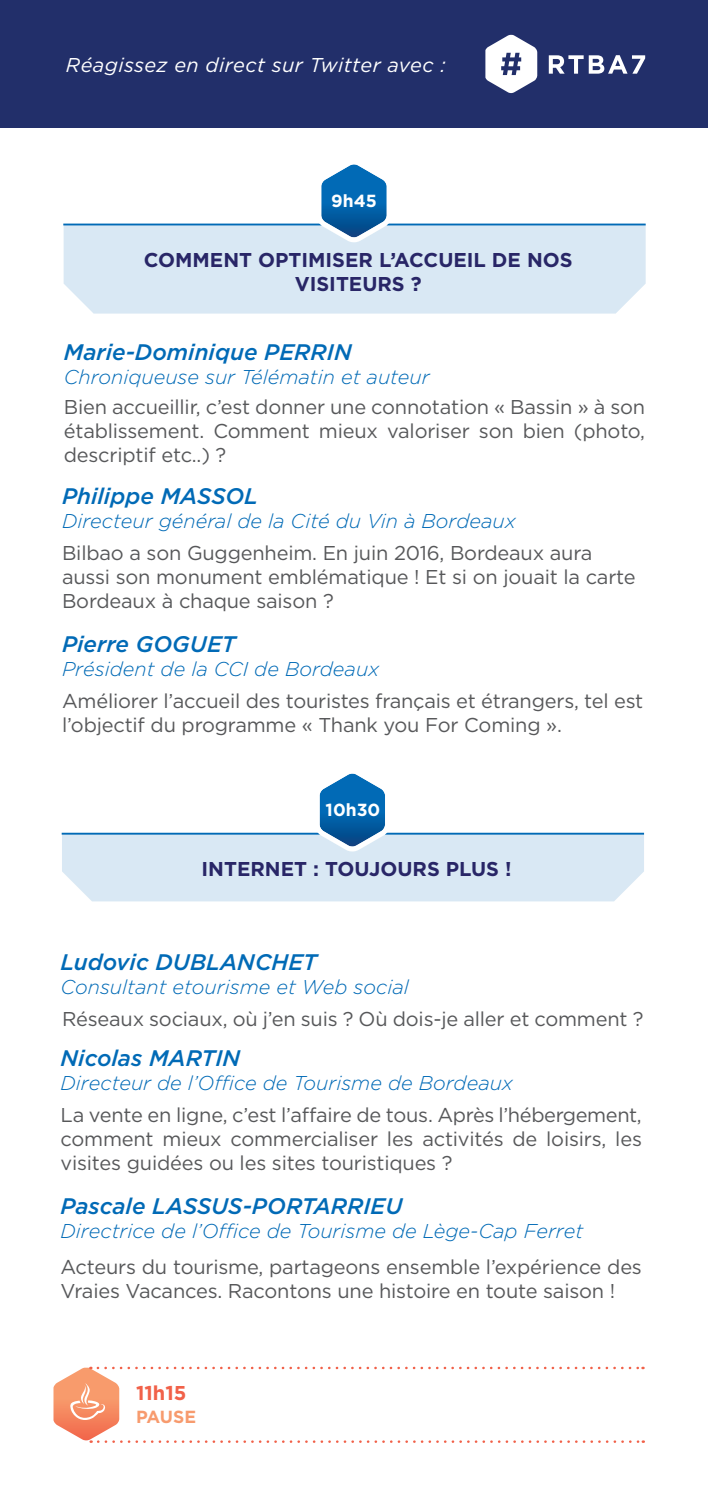
<style>
.page{position:relative;width:709px;height:1489px;background:#fff}
.page>*{position:absolute;margin:0;border:0;box-sizing:border-box;transform-origin:0 0}
.t1{font:italic 500 22.5px "Gotham";color:#016ab6}
.t2{font:20px/24px "Gotham";letter-spacing:-.01em;color:#57585a}
.t3{font:italic 300 20px "Gotham";color:#016ab6}
.t4{font:700 20px/24px "Gotham";color:#292667;text-align:center}
.t5{font:italic 20px "Gotham";letter-spacing:.02em;color:#fff}
.t6{font:700 20px "Gotham";color:#f16149}
.t7{font:700 17.5px "Gotham";color:#fff}
.t8{font:700 17.5px "Gotham";letter-spacing:-.01em;color:#f79b6e}
</style>
<div class="page">
<div style="left:0;top:1px;width:708px;height:127px;background:#222f6a"></div>
<img style="left:485px;top:35px;width:52px;height:58px">
<svg style="left:501px;top:53px;width:20px;height:22px"></svg>
<svg style="left:549px;top:55px;width:96px;height:19px"></svg>
<div style="left:64px;top:225px;width:581px;height:88px;background:#d9e8f4"></div>
<hr style="left:63px;top:223px;width:259px;height:2px;background:#016ab6">
<hr style="left:386px;top:223px;width:259px;height:2px;background:#016ab6">
<svg style="left:314px;top:164px;width:81px;height:82px"></svg>
<svg style="left:62px;top:773px;width:582px;height:128px"></svg>
<svg style="left:53px;top:1366px;width:591px;height:76px"></svg>
<p class="t5" style="left:66px;top:52px;width:381px">Réagissez en direct sur Twitter avec :</p>
<p class="t7" style="left:331px;top:189px;width:47px">9h45</p>
<p class="t4" style="left:144px;top:248px;width:430px">COMMENT OPTIMISER L’ACCUEIL DE NOS<br>VISITEURS ?</p>
<p class="t1" style="left:64px;top:337px;width:289px">Marie-Dominique PERRIN</p>
<p class="t3" style="left:64px;top:364px;width:367px">Chroniqueuse sur Télématin et auteur</p>
<p class="t2" style="left:64px;top:394px;width:583px;text-align:justify">Bien accueillir, c’est donner une connotation « Bassin » à son établissement. Comment mieux valoriser son bien (photo, descriptif etc..) ?</p>
<p class="t1" style="left:62px;top:481px;width:197px">Philippe MASSOL</p>
<p class="t3" style="left:62px;top:508px;width:455px">Directeur général de la Cité du Vin à Bordeaux</p>
<p class="t2" style="left:62px;top:540px;width:575px">Bilbao a son Guggenheim. En juin 2016, Bordeaux aura aussi son monument emblématique ! Et si on jouait la carte<br>Bordeaux à chaque saison ?</p>
<p class="t1" style="left:62px;top:628px;width:175px">Pierre GOGUET</p>
<p class="t3" style="left:62px;top:655px;width:319px">Président de la CCI de Bordeaux</p>
<p class="t2" style="left:62px;top:688px;width:583px">Améliorer l’accueil des touristes français et étrangers, tel est l’objectif du programme « Thank you For Coming ».</p>
<p class="t7" style="left:326px;top:798px;width:56px">10h30</p>
<p class="t4" style="left:201px;top:857px;width:311px">INTERNET : TOUJOURS PLUS !</p>
<p class="t1" style="left:61px;top:947px;width:258px">Ludovic DUBLANCHET</p>
<p class="t3" style="left:61px;top:974px;width:350px">Consultant etourisme et Web social</p>
<p class="t2" style="left:62px;top:1006px;width:583px">Réseaux sociaux, où j’en suis ? Où dois-je aller et comment ?</p>
<p class="t1" style="left:61px;top:1043px;width:181px">Nicolas MARTIN</p>
<p class="t3" style="left:61px;top:1070px;width:454px">Directeur de l’Office de Tourisme de Bordeaux</p>
<p class="t2" style="left:61px;top:1102px;width:583px;text-align:justify">La vente en ligne, c’est l’affaire de tous. Après l’hébergement, comment mieux commercialiser les activités de loisirs, les visites guidées ou les sites touristiques ?</p>
<p class="t1" style="left:61px;top:1191px;width:343px">Pascale LASSUS-PORTARRIEU</p>
<p class="t3" style="left:61px;top:1218px;width:524px">Directrice de l’Office de Tourisme de Lège-Cap Ferret</p>
<p class="t2" style="left:61px;top:1254px;width:583px">Acteurs du tourisme, partageons ensemble l’expérience des<br>Vraies Vacances. Racontons une histoire en toute saison !</p>
<p class="t6" style="left:136px;top:1379px;width:52px">11h15</p>
<p class="t8" style="left:136px;top:1405px;width:62px">PAUSE</p>
</div>
